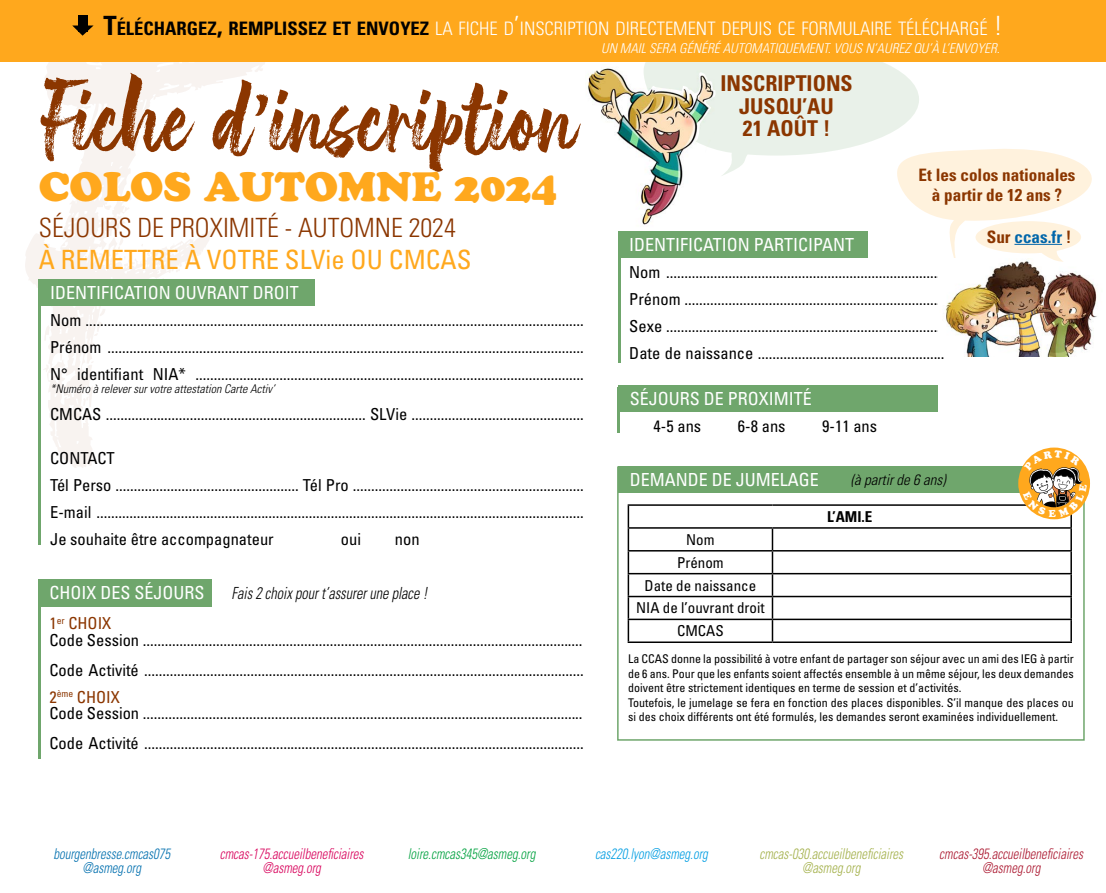
<style>
.page{position:relative;width:1106px;height:893px;background:#fff}
.page>*{position:absolute;margin:0;border:0;box-sizing:border-box;transform-origin:0 0}
.t1{font:97.35px "The Friday Stroke";color:#8b3600}
.t2{font:40.8px "Cooper Black Std";color:#ffa81d}
.t3{font:condensed 26.55px/31.8px "Univers LT Std";color:#ffa81d}
.t4{font:700 condensed 21.75px/22.6px "Univers LT Std";color:#8b3600;text-align:center}
.t5{font:300 condensed 18.6px "Univers LT Std";color:#fff}
.t6{font:condensed 18px "Univers LT Std";color:#fff}
.t7{font:700 condensed 17.1px/20.5px "Univers LT Std";color:#8b3600;text-align:center}
.t8{font:700 condensed 17.1px "Univers LT Std";color:#06a}
.t9{font:italic 300 condensed 16.65px "Univers LT Std";color:#000;scale:.85 1}
.t10{font:condensed 16.5px/27px "Univers LT Std";color:#000}
.t11{font:condensed 15px/22.8px "Univers LT Std";color:#000;text-align:center}
.t12{font:italic 300 condensed 15px "Univers LT Std";color:#000}
.t13{font:700 condensed 15px "Univers LT Std";color:#000}
.t14{font:italic 300 condensed 14.85px/13.5px "Univers LT Std";color:#a3b04a;text-align:center;scale:.85 1}
.t15{font:italic 300 condensed 14.85px/13.5px "Univers LT Std";color:#d8005b;text-align:center;scale:.85 1}
.t16{font:italic 300 condensed 14.85px/13.5px "Univers LT Std";color:#ab1830;text-align:center;scale:.85 1}
.t17{font:italic 300 condensed 14.85px "Univers LT Std";color:#006fae;scale:.85 1}
.t18{font:italic 300 condensed 14.85px "Univers LT Std";color:#00a13f;scale:.85 1}
.t19{font:italic 300 condensed 14.85px "Univers LT Std";color:#009de2;scale:.85 1}
.t20{font:italic 300 condensed 13.5px "Univers LT Std";color:#fff}
.t21{font:condensed 12px/14.4px "Univers LT Std";color:#000}
.t22{font:italic 300 condensed 12px "Univers LT Std";color:#000}
.s1{font-weight:700;font-size:26.55px;color:#000}
.s2{font-weight:700;color:#000}
.s3{font-size:26.55px}
.s4{font-weight:300;color:#8b3600}
.s5{color:#8b3600}
</style>
<div class="page">
<img style="left:588px;top:64px;width:55px;height:160px">
<svg style="left:25px;top:62px;width:240px;height:406px"></svg>
<div style="left:618px;top:231px;width:249px;height:26px;background:#6fa66c"></div>
<hr style="left:618px;top:231px;width:2px;height:132px;background:#6fa66c">
<div style="left:38px;top:280px;width:276px;height:26px;background:#6fa66c"></div>
<hr style="left:38px;top:281px;width:3px;height:264px;background:#6fa66c">
<hr style="left:618px;top:387px;width:2px;height:45px;background:#6fa66c">
<div style="left:618px;top:385px;width:319px;height:26px;background:#6fa66c"></div>
<div style="left:38px;top:580px;width:174px;height:27px;background:#6fa66c"></div>
<hr style="left:38px;top:580px;width:3px;height:179px;background:#6fa66c">
<div style="left:618px;top:466px;width:466px;height:27px;background:#6fa66c"></div>
<div style="left:617px;top:466px;width:467px;height:275px;border:2px solid #6fa66c"></div>
<img style="left:945px;top:274px;width:152px;height:82px">
<svg style="left:643px;top:62px;width:449px;height:212px"></svg>
<hr style="left:1014px;top:244px;width:48px;height:1px;background:#06a">
<hr style="left:627px;top:504px;width:145px;height:2px;background:#000">
<hr style="left:627px;top:506px;width:2px;height:21px;background:#000">
<hr style="left:772px;top:504px;width:299px;height:2px;background:#000">
<hr style="left:627px;top:527px;width:145px;height:2px;background:#000">
<hr style="left:627px;top:529px;width:2px;height:21px;background:#000">
<hr style="left:772px;top:527px;width:299px;height:2px;background:#000">
<hr style="left:771px;top:529px;width:2px;height:21px;background:#000">
<hr style="left:627px;top:550px;width:145px;height:2px;background:#000">
<hr style="left:627px;top:552px;width:2px;height:21px;background:#000">
<hr style="left:772px;top:550px;width:299px;height:2px;background:#000">
<hr style="left:771px;top:552px;width:2px;height:21px;background:#000">
<hr style="left:627px;top:573px;width:145px;height:1px;background:#000">
<hr style="left:627px;top:574px;width:2px;height:22px;background:#000">
<hr style="left:772px;top:573px;width:299px;height:1px;background:#000">
<hr style="left:771px;top:574px;width:2px;height:22px;background:#000">
<hr style="left:627px;top:596px;width:145px;height:1px;background:#000">
<hr style="left:627px;top:597px;width:2px;height:22px;background:#000">
<hr style="left:772px;top:596px;width:299px;height:1px;background:#000">
<hr style="left:771px;top:597px;width:2px;height:22px;background:#000">
<hr style="left:627px;top:619px;width:145px;height:1px;background:#000">
<hr style="left:627px;top:620px;width:2px;height:21px;background:#000">
<hr style="left:772px;top:619px;width:299px;height:1px;background:#000">
<hr style="left:771px;top:620px;width:2px;height:21px;background:#000">
<hr style="left:627px;top:641px;width:145px;height:2px;background:#000">
<hr style="left:772px;top:641px;width:299px;height:2px;background:#000">
<div style="left:1018px;top:448px;width:72px;height:71px;background:#ffa81d;border-radius:50%"></div>
<div style="left:0;top:0;width:1106px;height:62px;background:#ffa81d"></div>
<div style="left:78px;top:15px;width:10px;height:16px;background:#000"></div>
<svg style="left:73px;top:26px;width:20px;height:10px"></svg>
<svg style="left:1022px;top:450px;width:65px;height:191px"></svg>
<p class="t5" style="left:103px;top:17px;width:900px"><span class="s1">T</span><span class="s2">ÉLÉCHARGEZ</span><span class="s1">,</span> <span class="s2">REMPLISSEZ ET ENVOYEZ</span> LA FICHE D<span class="s3">’</span>INSCRIPTION DIRECTEMENT DEPUIS CE FORMULAIRE TÉLÉCHARGÉ <span class="s3">!</span></p>
<p class="t20" style="left:601px;top:40px;width:400px">UN MAIL SERA GÉNÉRÉ AUTOMATIQUEMENT. VOUS N’AUREZ QU’À L’ENVOYER.</p>
<h1 class="t1" style="left:39px;top:59px;width:541px">Fiche d’inscription</h1>
<h2 class="t2" style="left:39px;top:162px;width:520px">COLOS AUTOMNE 2024</h2>
<h3 class="t3" style="left:39px;top:212px;width:434px"><span class="s4">SÉJOURS D</span><span class="s4">E PROXIMITÉ - AUTOMNE 2024<br></span>À REMETTRE À VOTRE SLVie OU CMCAS</h3>
<p class="t6" style="left:50px;top:281px;width:250px">IDENTIFICATION OUVRANT DROIT</p>
<p class="t10" style="left:50px;top:306px;width:535px;text-align:justify">Nom ........................................................................................................................................<br>Prénom ..................................................................................................................................<br>N° identifiant NIA* ..........................................................................................................</p>
<p class="t22" style="left:50px;top:382px;width:226px">*Numéro à relever sur votre attestation Carte Activ’</p>
<p class="t10" style="left:50px;top:401px;width:535px">CMCAS ....................................................................... SLVie ...............................................</p>
<p class="t10" style="left:50px;top:444px;width:535px">CONTACT<br>Tél Perso .................................................. Tél Pro ...............................................................<br>E-mail .....................................................................................................................................<br>Je souhaite être accompagnateur</p>
<p class="t10" style="left:341px;top:525px;width:22px">oui</p>
<p class="t10" style="left:395px;top:525px;width:26px">non</p>
<p class="t6" style="left:49px;top:581px;width:157px">CHOIX DES SÉJOURS</p>
<p class="t10" style="left:49px;top:615px;width:535px;line-height:16.5px"><span class="s5">1</span><sup>er</sup> <span class="s5">CHOIX<br></span>Code Session ........................................................................................................................</p>
<p class="t10" style="left:49px;top:656px;width:536px">Code Activité ........................................................................................................................<br><span class="s5">2</span><sup>ème</sup> <span class="s5">CHOIX</span></p>
<p class="t10" style="left:49px;top:698px;width:536px;line-height:30px">Code Session ........................................................................................................................<br>Code Activité ........................................................................................................................</p>
<p class="t9" style="left:232px;top:583px;width:232px">Fais 2 choix pour t’assurer une place !</p>
<h3 class="t4" style="left:720px;top:72px;width:134px">INSCRIPTIONS<br>JUSQU’AU<br>21 AOÛT !</h3>
<p class="t7" style="left:918px;top:164px;width:158px">Et les colos nationales à partir de 12 ans ?</p>
<p class="t8" style="left:986px;top:226px;width:86px"><span class="s5">Sur</span> ccas.fr <span class="s5">!</span></p>
<p class="t6" style="left:629px;top:233px;width:226px">IDENTIFICATION PARTICIPANT</p>
<p class="t10" style="left:629px;top:259px;width:317px;text-align:justify">Nom ............................................................................<br>Prénom .......................................................................<br>Sexe ............................................................................<br>Date de naissance ...................................................</p>
<p class="t6" style="left:629px;top:387px;width:184px">SÉJOURS DE PROXIMITÉ</p>
<p class="t10" style="left:653px;top:412px;width:49px">4-5 ans</p>
<p class="t10" style="left:738px;top:412px;width:49px">6-8 ans</p>
<p class="t10" style="left:822px;top:412px;width:56px">9-11 ans</p>
<p class="t6" style="left:629px;top:469px;width:190px">DEMANDE DE JUMELAGE</p>
<p class="t12" style="left:850px;top:471px;width:96px">(à partir de 6 ans)</p>
<p class="t11" style="left:636px;top:528px;width:130px">Nom<br>Prénom<br>Date de naissance<br>NIA de l’ouvrant droit<br>CMCAS</p>
<p class="t13" style="left:827px;top:507px;width:47px">L’AMI.E</p>
<p class="t21" style="left:628px;top:652px;width:447px">La CCAS donne la possibilité à votre enfant de partager son séjour avec un ami des IEG à partir de 6 ans. Pour que les enfants soient affectés ensemble à un même séjour, les deux demandes doivent être strictement identiques en terme de session et d’activités.<br>Toutefois, le jumelage se fera en fonction des places disponibles. S’il manque des places ou si des choix différents ont été formulés, les demandes seront examinées individuellement.</p>
<p class="t17" style="left:53px;top:845px;width:139px">bourgenbresse.cmcas075</p>
<p class="t19" style="left:595px;top:845px;width:134px">cas220.lyon@asmeg.org</p>
<p class="t17" style="left:83px;top:859px;width:70px">@asmeg.org</p>
<p class="t18" style="left:408px;top:845px;width:152px">loire.cmcas345@asmeg.org</p>
<p class="t15" style="left:220px;top:848px;width:171px">cmcas-175.accueilbeneficiaires @asmeg.org</p>
<p class="t14" style="left:759px;top:847px;width:171px">cmcas-030.accueilbeneficiaires @asmeg.org</p>
<p class="t16" style="left:939px;top:847px;width:171px">cmcas-395.accueilbeneficiaires @asmeg.org</p>
</div>
